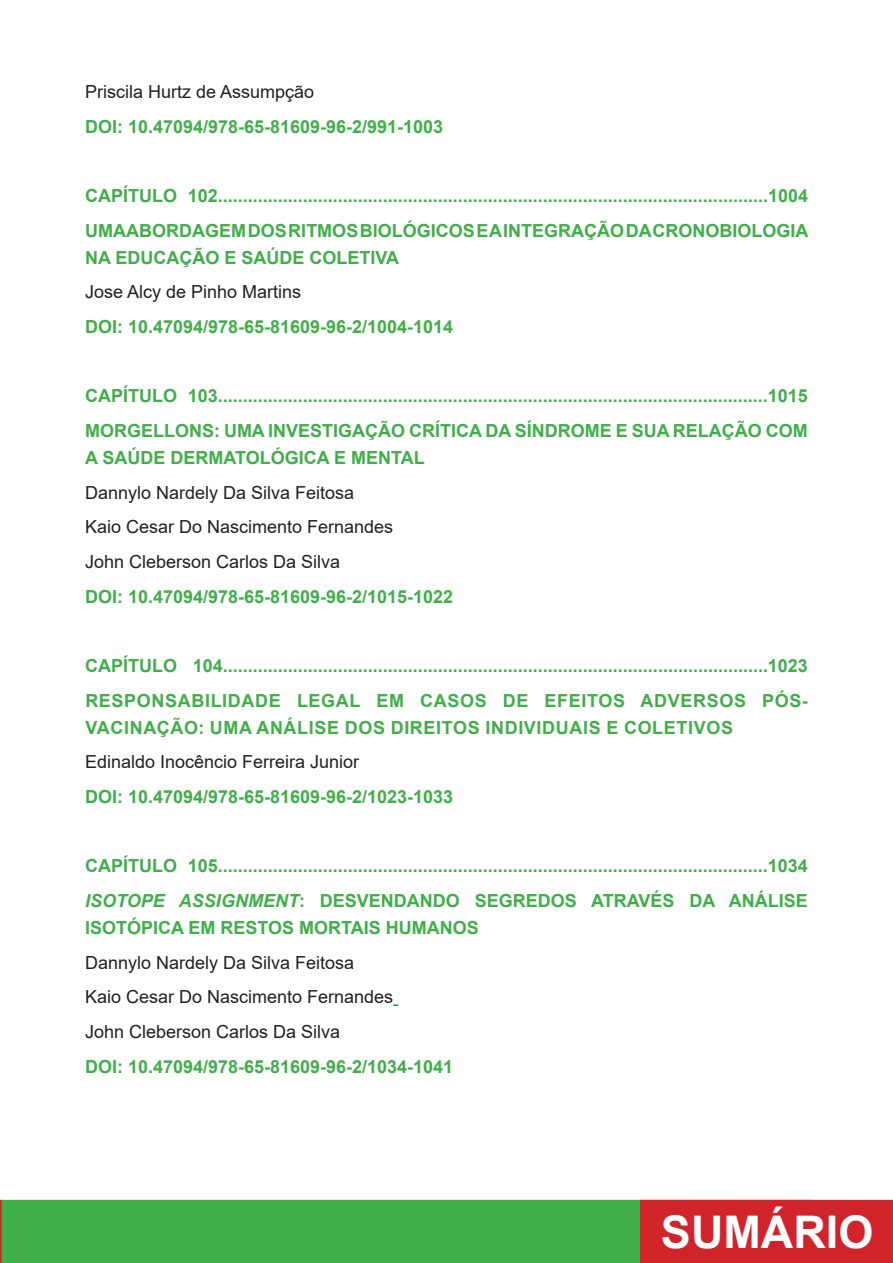
<style>
.page{position:relative;width:893px;height:1263px;background:#fff}
.page>*{position:absolute;margin:0;border:0;box-sizing:border-box;transform-origin:0 0}
.t1{font:700 45px "Arial";color:#fff}
.t2{font:700 18px/27px "Arial";color:#40ae49}
.t3{font:18px "Arial";color:#231f20}
.t4{font:700 18px/27px "Arial";letter-spacing:.035em;color:#40ae49}
.s1{font-style:italic}
</style>
<div class="page">
<div style="left:0;top:1200px;width:812px;height:63px;background:#40ae49"></div>
<svg style="left:0;top:1200px;width:2px;height:63px"></svg>
<div style="left:640px;top:1200px;width:253px;height:63px;background:#d1232a"></div>
<p class="t3" style="left:85px;top:79px;width:231px">Priscila Hurtz de Assumpção</p>
<p class="t2" style="left:85px;top:113px;width:360px">DOI: 10.47094/978-65-81609-96-2/991-1003</p>
<p class="t2" style="left:85px;top:182px;width:724px">CAPÍTULO 102..............................................................................................................1004</p>
<p class="t2" style="left:85px;top:217px;width:725px">UMA ABORDAGEM DOS RITMOS BIOLÓGICOS E A INTEGRAÇÃO DA CRONOBIOLOGIA<br>NA EDUCAÇÃO E SAÚDE COLETIVA</p>
<p class="t3" style="left:85px;top:280px;width:218px">Jose Alcy de Pinho Martins</p>
<p class="t2" style="left:85px;top:313px;width:370px">DOI: 10.47094/978-65-81609-96-2/1004-1014</p>
<p class="t2" style="left:85px;top:383px;width:724px">CAPÍTULO 103..............................................................................................................1015</p>
<p class="t2" style="left:85px;top:417px;width:724px">MORGELLONS: UMA INVESTIGAÇÃO CRÍTICA DA SÍNDROME E SUA RELAÇÃO COM<br>A SAÚDE DERMATOLÓGICA E MENTAL</p>
<p class="t3" style="left:85px;top:480px;width:271px">Dannylo Nardely Da Silva Feitosa</p>
<p class="t3" style="left:85px;top:515px;width:310px">Kaio Cesar Do Nascimento Fernandes</p>
<p class="t3" style="left:85px;top:549px;width:257px">John Cleberson Carlos Da Silva</p>
<p class="t2" style="left:85px;top:583px;width:370px">DOI: 10.47094/978-65-81609-96-2/1015-1022</p>
<p class="t2" style="left:85px;top:652px;width:724px">CAPÍTULO 104.............................................................................................................1023</p>
<p class="t4" style="left:85px;top:687px;width:724px">RESPONSABILIDADE LEGAL EM CASOS DE EFEITOS ADVERSOS PÓS-<br>VACINAÇÃO: UMA ANÁLISE DOS DIREITOS INDIVIDUAIS E COLETIVOS</p>
<p class="t3" style="left:85px;top:750px;width:276px">Edinaldo Inocêncio Ferreira Junior</p>
<p class="t2" style="left:85px;top:783px;width:370px">DOI: 10.47094/978-65-81609-96-2/1023-1033</p>
<p class="t2" style="left:85px;top:853px;width:724px">CAPÍTULO 105..............................................................................................................1034</p>
<p class="t2" style="left:85px;top:887px;width:724px"><span class="s1">ISOTOPE ASSIGNMENT</span>: DESVENDANDO SEGREDOS ATRAVÉS DA ANÁLISE<br>ISOTÓPICA EM RESTOS MORTAIS HUMANOS</p>
<p class="t3" style="left:85px;top:950px;width:271px">Dannylo Nardely Da Silva Feitosa</p>
<p class="t3" style="left:85px;top:984px;width:310px">Kaio Cesar Do Nascimento Fernandes</p>
<p class="t3" style="left:85px;top:1019px;width:257px">John Cleberson Carlos Da Silva</p>
<p class="t2" style="left:85px;top:1053px;width:370px">DOI: 10.47094/978-65-81609-96-2/1034-1041</p>
<h1 class="t1" style="left:661px;top:1200px;width:214px">SUMÁRIO</h1>
</div>
